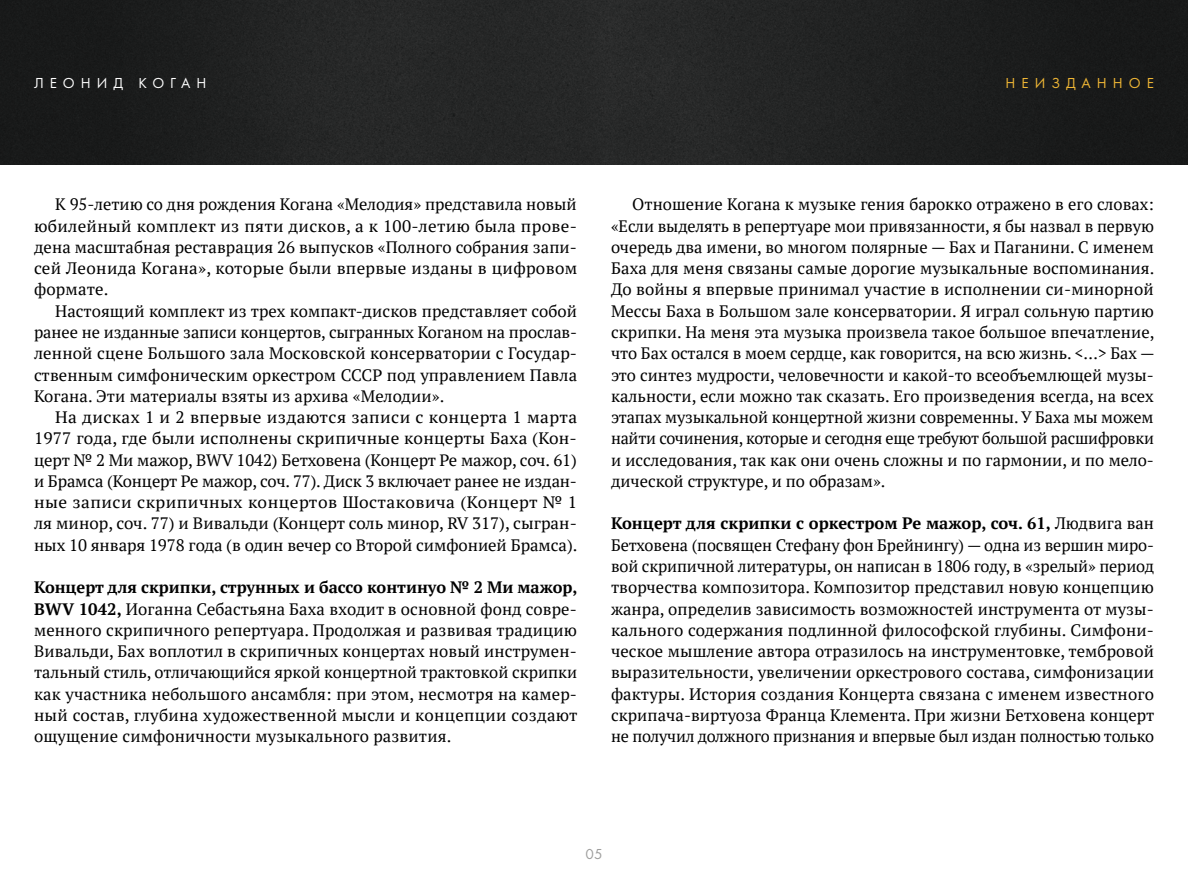
<style>
.page{position:relative;width:1188px;height:893px;background:#fff}
.page>*{position:absolute;margin:0;border:0;box-sizing:border-box;transform-origin:0 0}
.t1{font:16.5px/21.3px "PT Serif";color:#000;text-align:justify}
.t2{font:16.5px/21.3px "PT Serif";color:#000;text-align:justify;scale:1.05 1}
.t3{font:15px "Futura PT Book";letter-spacing:.4em;color:#fff}
.t4{font:15px "Futura PT Book";letter-spacing:.4em;color:#efb635}
.t5{font:15px "Futura PT Book";color:#9d9d9c}
.s1{font-weight:700}
</style>
<div class="page">
<img style="left:0;top:0;width:1188px;height:164px">
<p class="t3" style="left:34px;top:74px;width:174px">ЛЕОНИД КОГАН</p>
<p class="t4" style="left:1006px;top:74px;width:150px">НЕИЗДАННОЕ</p>
<p class="t1" style="left:34px;top:194px;width:545px;text-indent:21px">К 95‑летию со дня рождения Когана «Мелодия» представила новый юбилейный комплект из пяти дисков, а к 100‑летию была прове‑ дена масштабная реставрация 26 выпусков «Полного собрания запи‑ сей Леонида Когана», которые были впервые изданы в цифровом формате.</p>
<p class="t1" style="left:34px;top:300px;width:545px;text-indent:21px">Настоящий комплект из трех компакт--дисков представляет собой ранее не изданные записи концертов, сыгранных Коганом на прослав‑ ленной сцене Большого зала Московской консерватории с Государ‑ ственным симфоническим оркестром СССР под управлением Павла Когана. Эти материалы взяты из архива «Мелодии».</p>
<p class="t2" style="left:34px;top:406px;width:519px;text-indent:21px">На дисках 1 и 2 впервые издаются записи с концерта 1 марта 1977 года, где были исполнены скрипичные концерты Баха (Кон‑ церт № 2 Ми мажор, BWV 1042) Бетховена (Концерт Ре мажор, соч. 61) и Брамса (Концерт Ре мажор, соч. 77). Диск 3 включает ранее не издан‑ ные записи скрипичных концертов Шостаковича (Концерт № 1 ля минор, соч. 77) и Вивальди (Концерт соль минор, RV 317), сыгран‑ ных 10 января 1978 года (в один вечер со Второй симфонией Брамса).</p>
<p class="t1" style="left:34px;top:576px;width:545px"><span class="s1">Концерт для скрипки, струнных и бассо континуо № 2 Ми мажор, BWV 1042,</span> Иоганна Себастьяна Баха входит в основной фонд совре‑ менного скрипичного репертуара. Продолжая и развивая традицию Вивальди, Бах воплотил в скрипичных концертах новый инструмен‑ тальный стиль, отличающийся яркой концертной трактовкой скрипки как участника небольшого ансамбля: при этом, несмотря на камер‑ ный состав, глубина художественной мысли и концепции создают ощущение симфоничности музыкального развития.</p>
<p class="t1" style="left:611px;top:194px;width:545px;text-indent:21px">Отношение Когана к музыке гения барокко отражено в его словах: «Если выделять в репертуаре мои привязанности, я бы назвал в первую очередь два имени, во многом полярные — Бах и Паганини. С именем Баха для меня связаны самые дорогие музыкальные воспоминания.<br>До войны я впервые принимал участие в исполнении си-минорной Мессы Баха в Большом зале консерватории. Я играл сольную партию скрипки. На меня эта музыка произвела такое большое впечатление, что Бах остался в моем сердце, как говорится, на всю жизнь. &lt;…&gt; Бах — это синтез мудрости, человечности и какой-то всеобъемлющей музы‑ кальности, если можно так сказать. Его произведения всегда, на всех этапах музыкальной концертной жизни современны. У Баха мы можем найти сочинения, которые и сегодня еще требуют большой расшифровки и исследования, так как они очень сложны и по гармонии, и по мело‑ дической структуре, и по образам».</p>
<p class="t1" style="left:611px;top:512px;width:545px"><span class="s1">Концерт для скрипки с оркестром Ре мажор, соч. 61,</span> Людвига ван Бетховена (посвящен Стефану фон Брейнингу) — одна из вершин миро‑ вой скрипичной литературы, он написан в 1806 году, в «зрелый» период творчества композитора. Композитор представил новую концепцию жанра, определив зависимость возможностей инструмента от музы‑ кального содержания подлинной философской глубины. Симфони‑ ческое мышление автора отразилось на инструментовке, тембровой выразительности, увеличении оркестрового состава, симфонизации фактуры. История создания Концерта связана с именем известного скрипача--виртуоза Франца Клемента. При жизни Бетховена концерт не получил должного признания и впервые был издан полностью только</p>
<p class="t5" style="left:585px;top:845px;width:19px">05</p>
</div>
